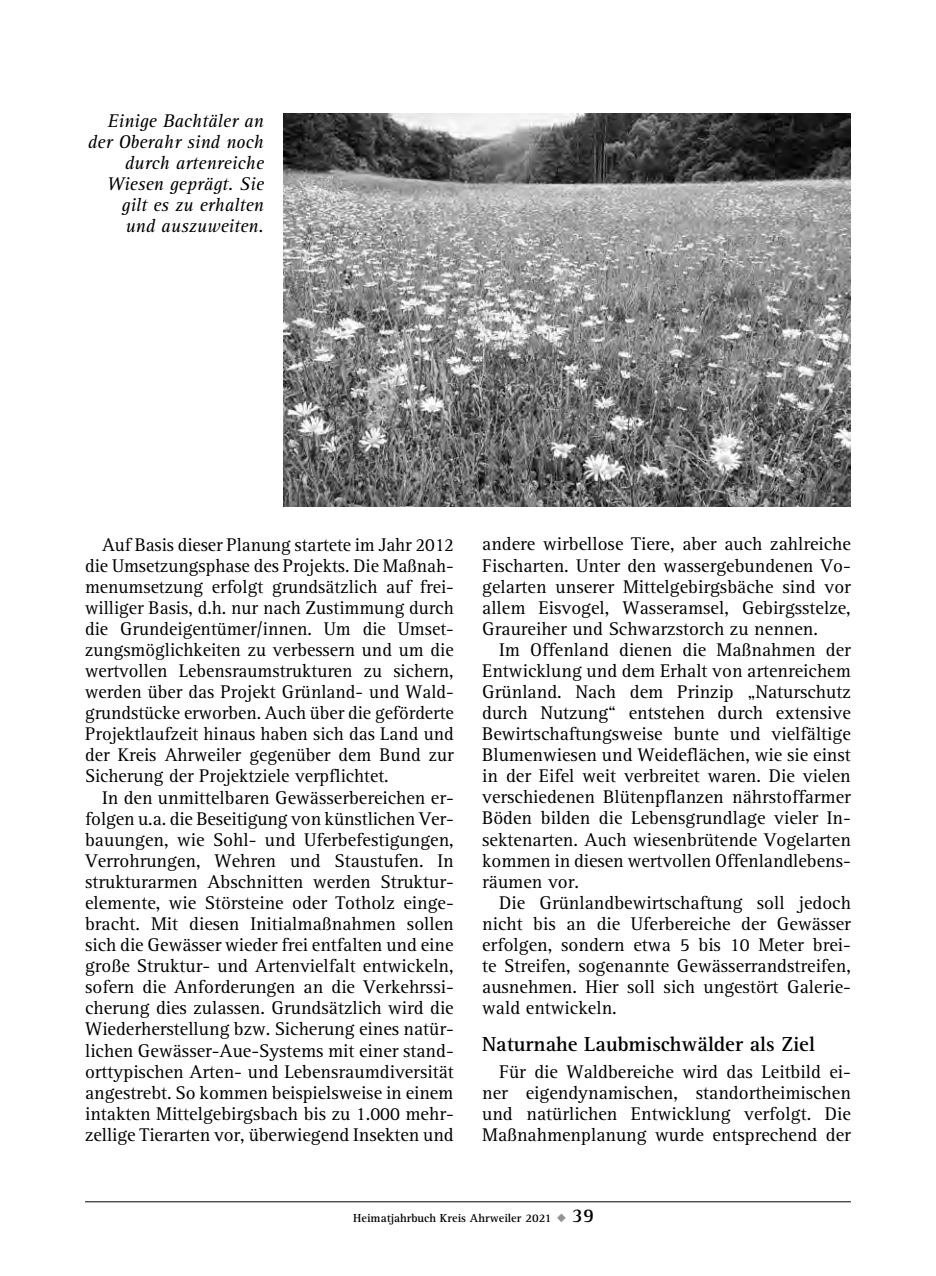
<style>
.page{position:relative;width:936px;height:1276px;background:#fff}
.page>*{position:absolute;margin:0;border:0;box-sizing:border-box;transform-origin:0 0}
.t1{font:700 21px "AT Rotis Serif";color:#000}
.t2{font:19px/21px "AT Rotis Serif";color:#000;text-align:justify}
.t3{font:italic 19px/21px "AT Rotis Serif";color:#000;text-align:right}
.t4{font:700 12px "AT Rotis Serif";color:#000}
.s1{color:#939393}
.s2{font-size:20px}
</style>
<div class="page">
<hr style="left:85px;top:1201px;width:765px;height:1px;background:#000">
<img style="left:283px;top:113px;width:567px;height:393px">
<p class="t3" style="left:88px;top:111px;width:177px">Einige Bachtäler an der Oberahr sind noch durch artenreiche<br>Wiesen geprägt. Sie gilt es zu erhalten und auszuweiten.</p>
<p class="t2" style="left:85px;top:534px;width:370px;text-indent:17px">Auf Basis dieser Planung startete im Jahr 2012 die Umsetzungsphase des Projekts. Die Maßnah&shy;menumsetzung erfolgt grundsätzlich auf frei&shy;williger Basis, d.h. nur nach Zustimmung durch die Grundeigentümer/innen. Um die Umset&shy;zungsmöglichkeiten zu verbessern und um die wertvollen Lebensraumstrukturen zu sichern, werden über das Projekt Grünland- und Wald&shy;grundstücke erworben. Auch über die geförderte Projektlaufzeit hinaus haben sich das Land und der Kreis Ahrweiler gegenüber dem Bund zur Sicherung der Projektziele verpflichtet.</p>
<p class="t2" style="left:85px;top:787px;width:370px;text-indent:17px">In den unmittelbaren Gewässerbereichen er&shy;folgen u.a. die Beseitigung von künstlichen Ver&shy;bauungen, wie Sohl- und Uferbefestigungen, Verrohrungen, Wehren und Staustufen. In strukturarmen Abschnitten werden Struktur&shy;elemente, wie Störsteine oder Totholz einge&shy;bracht. Mit diesen Initialmaßnahmen sollen sich die Gewässer wieder frei entfalten und eine große Struktur- und Artenvielfalt entwickeln, sofern die Anforderungen an die Verkehrssi&shy;cherung dies zulassen. Grundsätzlich wird die Wiederherstellung bzw. Sicherung eines natür&shy;lichen Gewässer-Aue-Systems mit einer stand&shy;orttypischen Arten- und Lebensraumdiversität angestrebt. So kommen beispielsweise in einem intakten Mittelgebirgsbach bis zu 1.000 mehr&shy;zellige Tierarten vor, überwiegend Insekten und</p>
<p class="t2" style="left:482px;top:534px;width:370px">andere wirbellose Tiere, aber auch zahlreiche Fischarten. Unter den wassergebundenen Vo&shy;gelarten unserer Mittelgebirgsbäche sind vor allem Eisvogel, Wasseramsel, Gebirgsstelze, Graureiher und Schwarzstorch zu nennen.</p>
<p class="t2" style="left:482px;top:639px;width:370px;text-indent:17px">Im Offenland dienen die Maßnahmen der Entwicklung und dem Erhalt von artenreichem Grünland. Nach dem Prinzip „Naturschutz durch Nutzung“ entstehen durch extensive Bewirtschaftungsweise bunte und vielfältige Blumenwiesen und Weideflächen, wie sie einst in der Eifel weit verbreitet waren. Die vielen verschiedenen Blütenpflanzen nährstoffarmer Böden bilden die Lebensgrundlage vieler In&shy;sektenarten. Auch wiesenbrütende Vogelarten kommen in diesen wertvollen Offenlandlebens&shy;räumen vor.</p>
<p class="t2" style="left:482px;top:892px;width:370px;text-indent:17px">Die Grünlandbewirtschaftung soll jedoch nicht bis an die Uferbereiche der Gewässer erfolgen, sondern etwa 5 bis 10 Meter brei&shy;te Streifen, sogenannte Gewässerrandstreifen, ausnehmen. Hier soll sich ungestört Galerie&shy;wald entwickeln.</p>
<p class="t1" style="left:482px;top:1031px;width:334px">Naturnahe Laubmischwälder als Ziel</p>
<p class="t2" style="left:482px;top:1061px;width:370px;text-indent:17px">Für die Waldbereiche wird das Leitbild ei&shy;ner eigendynamischen, standortheimischen und natürlichen Entwicklung verfolgt. Die Maßnahmenplanung wurde entsprechend der</p>
<p class="t4" style="left:353px;top:1210px;width:242px">Heimatjahrbuch Kreis Ahrweiler 2021 <span class="s1">◆</span> <span class="s2">39</span></p>
</div>
